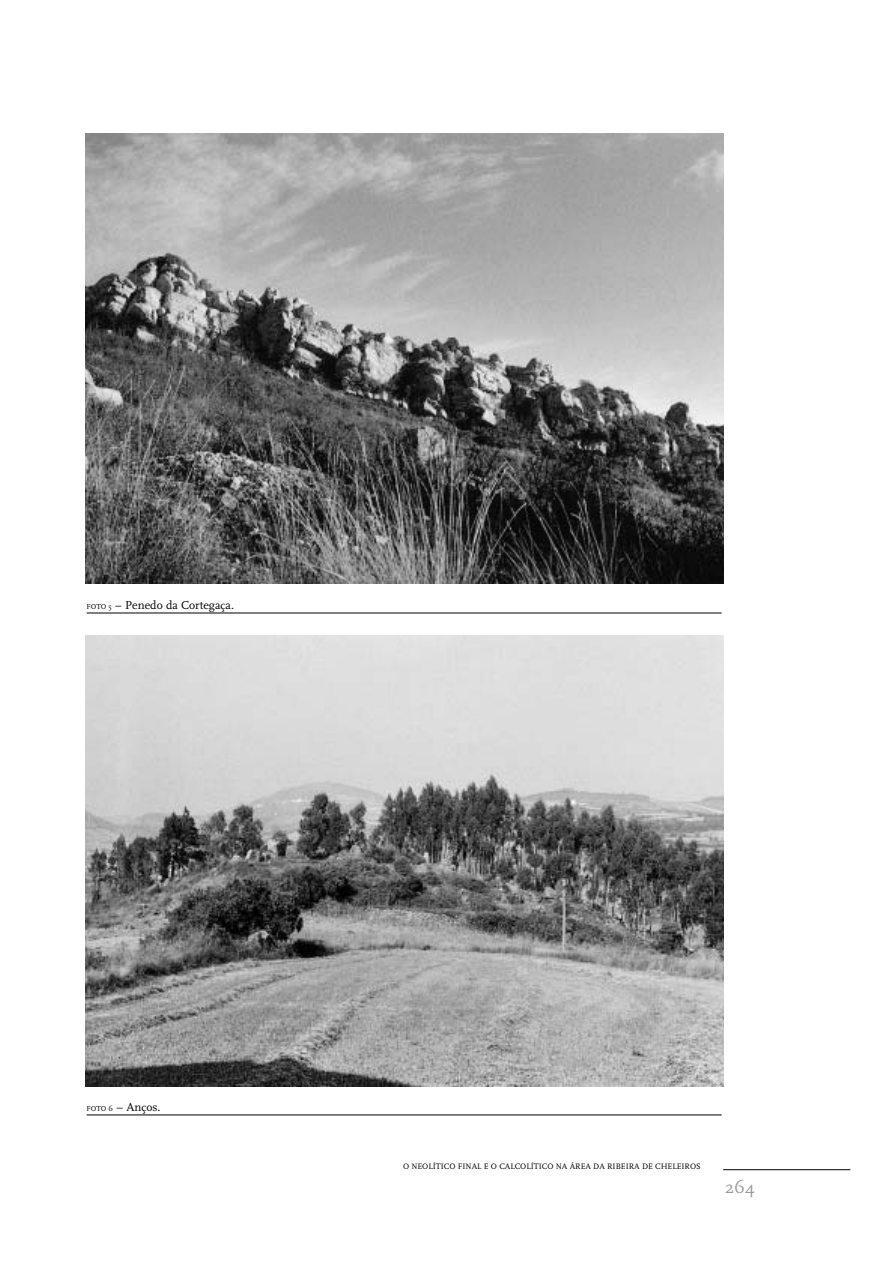
<style>
.page{position:relative;width:893px;height:1262px;background:#fff}
.page>*{position:absolute;margin:0;border:0;box-sizing:border-box;transform-origin:0 0}
.t1{font:18px "FF Scala";color:#999}
.t2{font:12px "FF Scala";color:#000}
.t3{font:8.25px "FF Scala";color:#000}
.s1{font-size:7.5px}
</style>
<div class="page">
<hr style="left:723px;top:1169px;width:127px;height:1px;background:#000">
<hr style="left:87px;top:612px;width:634px;height:1px;background:#000">
<hr style="left:87px;top:1114px;width:634px;height:1px;background:#000">
<img style="left:85px;top:133px;width:638px;height:450px">
<img style="left:85px;top:636px;width:638px;height:450px">
<h2 class="t2" style="left:87px;top:600px;width:149px"><span class="s1">FOTO 5</span> – Penedo da Cortegaça.</h2>
<h2 class="t2" style="left:87px;top:1102px;width:75px"><span class="s1">FOTO 6</span> – Anços.</h2>
<p class="t3" style="left:403px;top:1163px;width:299px">O NEOLÍTICO FINAL E O CALCOLÍTICO NA ÁREA DA RIBEIRA DE CHELEIROS</p>
<h1 class="t1" style="left:724px;top:1179px;width:32px">264</h1>
</div>
